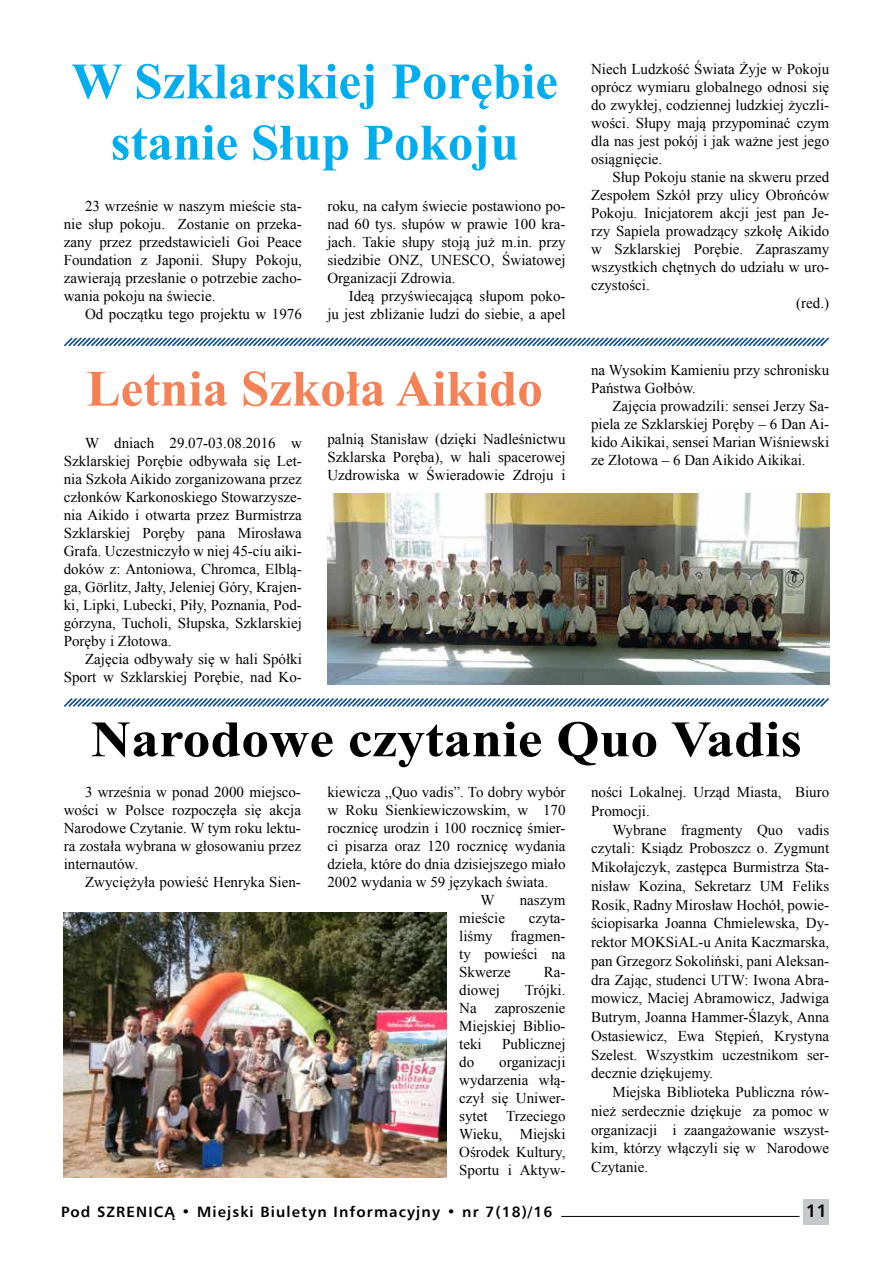
<style>
.page{position:relative;width:893px;height:1263px;background:#fff}
.page>*{position:absolute;margin:0;border:0;box-sizing:border-box;transform-origin:0 0}
.t1{font:700 51px/61.2px "Times New Roman";color:#00aeef;text-align:center}
.t2{font:700 51px "Times New Roman";color:#000;scale:1.09 1}
.t3{font:700 51px "Times New Roman";color:#f58256}
.t4{font:700 18px "Humnst 777 EU";color:#000}
.t5{font:15px/18px "Times New Roman";color:#000;text-align:justify}
.t6{font:700 15px "Humnst 777 EU";letter-spacing:.075em;color:#000}
</style>
<div class="page">
<div style="left:804px;top:1199px;width:25px;height:26px;background:#c7c8ca"></div>
<hr style="left:561px;top:1216px;width:238px;height:1px;background:#000">
<svg style="left:63px;top:337px;width:767px;height:10px"></svg>
<img style="left:327px;top:493px;width:502px;height:192px">
<svg style="left:63px;top:698px;width:766px;height:9px"></svg>
<img style="left:64px;top:912px;width:382px;height:266px">
<h1 class="t1" style="left:71px;top:49px;width:488px">W Szklarskiej Porębie stanie Słup Pokoju</h1>
<p class="t5" style="left:64px;top:197px;width:240px;text-indent:21px">23 wrześnie w naszym mieście sta&shy;nie słup pokoju. Zostanie on przeka&shy;zany przez przedstawicieli Goi Peace Foundation z Japonii. Słupy Pokoju, zawierają przesłanie o potrzebie zacho&shy;wania pokoju na świecie.</p>
<p class="t5" style="left:85px;top:305px;width:218px">Od początku tego projektu w 1976</p>
<p class="t5" style="left:327px;top:197px;width:240px">roku, na całym świecie postawiono po&shy;nad 60 tys. słupów w prawie 100 kra&shy;jach. Takie słupy stoją już m.in. przy siedzibie ONZ, UNESCO, Światowej Organizacji Zdrowia.</p>
<p class="t5" style="left:327px;top:287px;width:240px;text-align:right">Ideą przyświecającą słupom poko-<br>ju jest zbliżanie ludzi do siebie, a apel</p>
<h1 class="t3" style="left:87px;top:353px;width:458px">Letnia Szkoła Aikido</h1>
<p class="t5" style="left:64px;top:433px;width:240px;text-indent:21px">W dniach 29.07-03.08.2016 w Szklarskiej Porębie odbywała się Let&shy;nia Szkoła Aikido zorganizowana przez członków Karkonoskiego Stowarzysze&shy;nia Aikido i otwarta przez Burmistrza Szklarskiej Poręby pana Mirosława Grafa. Uczestniczyło w niej 45-ciu aiki&shy;doków z: Antoniowa, Chromca, Elblą&shy;ga, Görlitz, Jałty, Jeleniej Góry, Krajen&shy;ki, Lipki, Lubecki, Piły, Poznania, Pod&shy;górzyna, Tucholi, Słupska, Szklarskiej Poręby i Złotowa.</p>
<p class="t5" style="left:64px;top:649px;width:240px;text-align:right">Zajęcia odbywały się w hali Spółki<br>Sport w Szklarskiej Porębie, nad Ko-</p>
<p class="t5" style="left:327px;top:429px;width:240px">palnią Stanisław (dzięki Nadleśnictwu Szklarska Poręba), w hali spacerowej Uzdrowiska w Świeradowie Zdroju i</p>
<p class="t5" style="left:591px;top:60px;width:240px">Niech Ludzkość Świata Żyje w Pokoju oprócz wymiaru globalnego odnosi się do zwykłej, codziennej ludzkiej życzli&shy;wości. Słupy mają przypominać czym dla nas jest pokój i jak ważne jest jego osiągnięcie.</p>
<p class="t5" style="left:612px;top:168px;width:218px">Słup Pokoju stanie na skweru przed</p>
<p class="t5" style="left:591px;top:186px;width:240px">Zespołem Szkół przy ulicy Obrońców</p>
<p class="t5" style="left:591px;top:204px;width:240px">Pokoju. Inicjatorem akcji jest pan Je-</p>
<p class="t5" style="left:591px;top:222px;width:240px">rzy Sapiela prowadzący szkołę Aikido</p>
<p class="t5" style="left:591px;top:240px;width:240px">w Szklarskiej Porębie. Zapraszamy</p>
<p class="t5" style="left:591px;top:258px;width:240px">wszystkich chętnych do udziału w uro-</p>
<p class="t5" style="left:591px;top:276px;width:60px">czystości.</p>
<p class="t5" style="left:796px;top:294px;width:34px">(red.)</p>
<p class="t5" style="left:591px;top:361px;width:240px">na Wysokim Kamieniu przy schronisku<br>Państwa Gołbów.</p>
<p class="t5" style="left:591px;top:397px;width:240px;text-indent:21px">Zajęcia prowadzili: sensei Jerzy Sa&shy;piela ze Szklarskiej Poręby – 6 Dan Ai&shy;kido Aikikai, sensei Marian Wiśniewski ze Złotowa – 6 Dan Aikido Aikikai.</p>
<h1 class="t2" style="left:91px;top:704px;width:654px">Narodowe czytanie Quo Vadis</h1>
<p class="t5" style="left:64px;top:783px;width:239px;text-indent:21px">3 września w ponad 2000 miejsco&shy;wości w Polsce rozpoczęła się akcja Narodowe Czytanie. W tym roku lektu&shy;ra została wybrana w głosowaniu przez internautów.</p>
<p class="t5" style="left:85px;top:873px;width:217px">Zwyciężyła powieść Henryka Sien-</p>
<p class="t5" style="left:591px;top:782px;width:240px;line-height:18.8px">ności Lokalnej. Urząd Miasta, Biuro<br>Promocji.</p>
<p class="t5" style="left:591px;top:820px;width:240px;line-height:18.8px;text-indent:21px">Wybrane fragmenty Quo vadis czytali: Ksiądz Proboszcz o. Zygmunt Mikołajczyk, zastępca Burmistrza Sta&shy;nisław Kozina, Sekretarz UM Feliks Rosik, Radny Mirosław Hochół, powie&shy;ściopisarka Joanna Chmielewska, Dy&shy;rektor MOKSiAL-u Anita Kaczmarska, pan Grzegorz Sokoliński, pani Aleksan&shy;dra Zając, studenci UTW: Iwona Abra&shy;mowicz, Maciej Abramowicz, Jadwiga Butrym, Joanna Hammer-Ślazyk, Anna Ostasiewicz, Ewa Stępień, Krystyna Szelest. Wszystkim uczestnikom ser&shy;decznie dziękujemy.</p>
<p class="t5" style="left:591px;top:1082px;width:240px;line-height:18.8px;text-indent:21px">Miejska Biblioteka Publiczna rów&shy;nież serdecznie dziękuje za pomoc w organizacji i zaangażowanie wszyst&shy;kim, którzy włączyli się w Narodowe Czytanie.</p>
<p class="t5" style="left:327px;top:783px;width:240px">kiewicza „Quo vadis”. To dobry wybór</p>
<p class="t5" style="left:327px;top:801px;width:240px">w Roku Sienkiewiczowskim, w 170</p>
<p class="t5" style="left:327px;top:819px;width:240px">rocznicę urodzin i 100 rocznicę śmier-</p>
<p class="t5" style="left:327px;top:837px;width:240px">ci pisarza oraz 120 rocznicę wydania</p>
<p class="t5" style="left:327px;top:855px;width:240px">dzieła, które do dnia dzisiejszego miało</p>
<p class="t5" style="left:327px;top:873px;width:222px">2002 wydania w 59 językach świata.</p>
<p class="t5" style="left:480px;top:891px;width:16px">W</p>
<p class="t5" style="left:520px;top:891px;width:47px">naszym</p>
<p class="t5" style="left:459px;top:909px;width:47px">mieście</p>
<p class="t5" style="left:459px;top:909px;width:108px;text-indent:70px">czyta&shy;liśmy fragmen&shy;ty powieści na Skwerze</p>
<p class="t5" style="left:544px;top:963px;width:23px">Ra-</p>
<p class="t5" style="left:459px;top:981px;width:108px;text-indent:66px">Trójki.<br>Na zaproszenie Miejskiej Biblio&shy;teki</p>
<p class="t5" style="left:459px;top:981px;width:42px">diowej</p>
<p class="t5" style="left:502px;top:1035px;width:65px">Publicznej</p>
<p class="t5" style="left:459px;top:1053px;width:108px;text-indent:40px">organizacji wydarzenia włą&shy;czył się Uniwer&shy;sytet Trzeciego Wieku, Miejski Ośrodek Kultury, Sportu i Aktyw-</p>
<p class="t5" style="left:459px;top:1053px;width:16px">do</p>
<p class="t6" style="left:61px;top:1202px;width:493px">Pod SZRENICĄ • Miejski Biuletyn Informacyjny • nr 7(18)/16</p>
<p class="t4" style="left:806px;top:1199px;width:23px">11</p>
</div>
